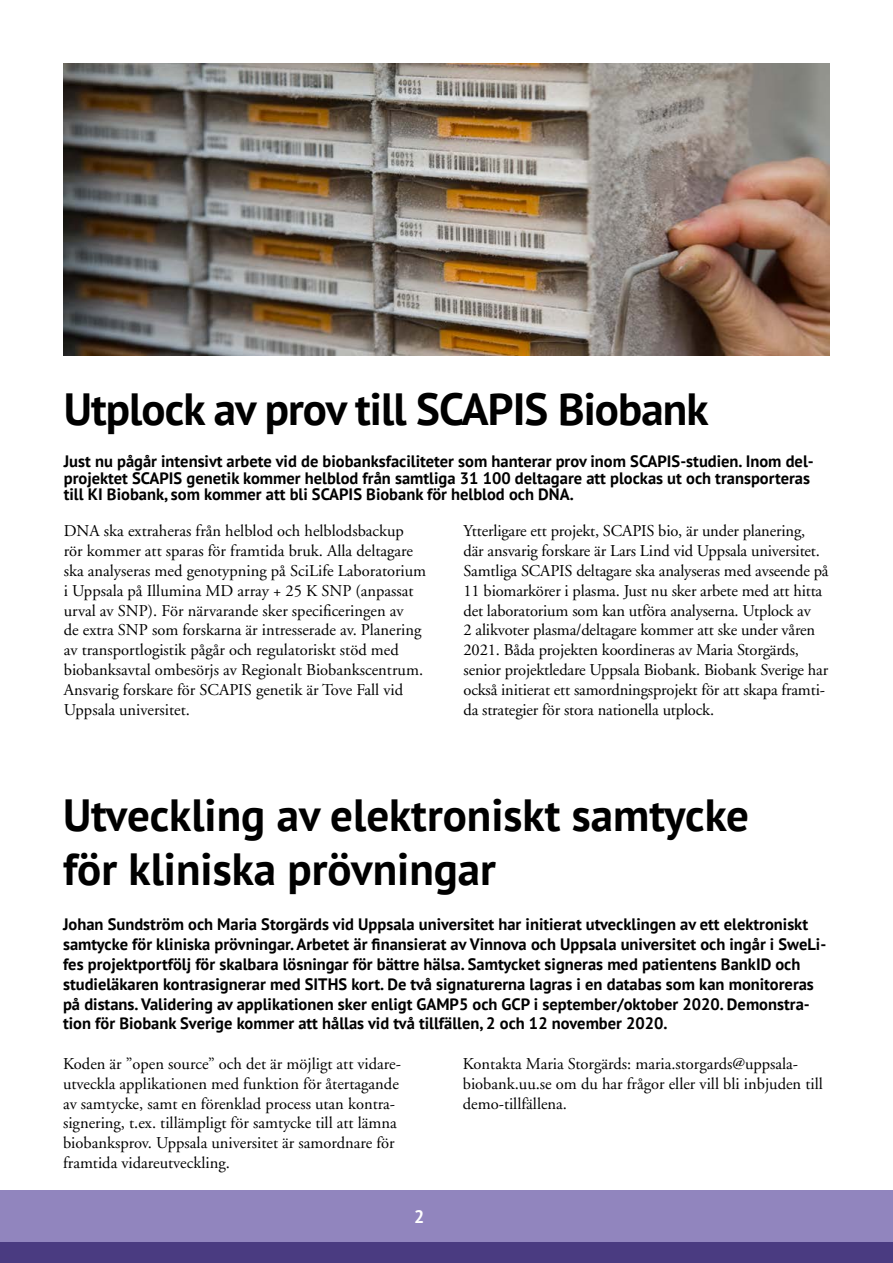
<style>
.page{position:relative;width:893px;height:1263px;background:#fff}
.page>*{position:absolute;margin:0;border:0;box-sizing:border-box;transform-origin:0 0}
.t1{font:700 45px/54px "PT Sans";color:#000}
.t2{font:700 45px "PT Sans";letter-spacing:-.02em;color:#000}
.t3{font:700 18px "PT Sans";color:#fff}
.t4{font:16.5px/19.8px "Adobe Garamond";color:#000}
.t5{font:700 16.5px/19.8px "PT Sans";color:#000}
</style>
<div class="page">
<div style="left:0;top:1242px;width:893px;height:21px;background:#4a3b81"></div>
<div style="left:0;top:1191px;width:893px;height:51px;background:#9185be"></div>
<img style="left:64px;top:64px;width:765px;height:291px">
<h1 class="t2" style="left:64px;top:379px;width:646px">Utplock av prov till SCAPIS Biobank</h1>
<p class="t5" style="left:64px;top:453px;width:751px;line-height:16.5px">Just nu pågår intensivt arbete vid de biobanksfaciliteter som hanterar prov inom SCAPIS-studien. Inom del&shy;projektet SCAPIS genetik kommer helblod från samtliga 31 100 deltagare att plockas ut och transporteras till KI Biobank, som kommer att bli SCAPIS Biobank för helblod och DNA.</p>
<p class="t4" style="left:64px;top:522px;width:364px">DNA ska extraheras från helblod och helblodsbackup rör kommer att sparas för framtida bruk. Alla deltagare ska analyseras med genotypning på SciLife Laboratorium i Uppsala på Illumina MD array + 25 K SNP (anpassat urval av SNP). För närvarande sker specificeringen av<br>de extra SNP som forskarna är intresserade av. Planering av transportlogistik pågår och regulatoriskt stöd med biobanksavtal ombesörjs av Regionalt Biobankscentrum.<br>Ansvarig forskare för SCAPIS genetik är Tove Fall vid Uppsala universitet.</p>
<p class="t4" style="left:463px;top:522px;width:366px">Ytterligare ett projekt, SCAPIS bio, är under planering, där ansvarig forskare är Lars Lind vid Uppsala universitet.<br>Samtliga SCAPIS deltagare ska analyseras med avseende på 11 biomarkörer i plasma. Just nu sker arbete med att hitta det laboratorium som kan utföra analyserna. Utplock av<br>2 alikvoter plasma/deltagare kommer att ske under våren 2021. Båda projekten koordineras av Maria Storgärds, senior projektledare Uppsala Biobank. Biobank Sverige har också initierat ett samordningsprojekt för att skapa framti&shy;da strategier för stora nationella utplock.</p>
<h1 class="t1" style="left:63px;top:787px;width:687px">Utveckling av elektroniskt samtycke för kliniska prövningar</h1>
<p class="t5" style="left:63px;top:914px;width:765px">Johan Sundström och Maria Storgärds vid Uppsala universitet har initierat utvecklingen av ett elektroniskt samtycke för kliniska prövningar. Arbetet är finansierat av Vinnova och Uppsala universitet och ingår i SweLi&shy;fes projektportfölj för skalbara lösningar för bättre hälsa. Samtycket signeras med patientens BankID och studieläkaren kontrasignerar med SITHS kort. De två signaturerna lagras i en databas som kan monitoreras på distans. Validering av applikationen sker enligt GAMP5 och GCP i september/oktober 2020. Demonstra&shy;tion för Biobank Sverige kommer att hållas vid två tillfällen, 2 och 12 november 2020.</p>
<p class="t4" style="left:63px;top:1054px;width:338px">Koden är ”open source” och det är möjligt att vidare&shy;utveckla applikationen med funktion för återtagande av samtycke, samt en förenklad process utan kontra&shy;signering, t.ex. tillämpligt för samtycke till att lämna biobanksprov. Uppsala universitet är samordnare för framtida vidareutveckling.</p>
<p class="t4" style="left:463px;top:1054px;width:362px">Kontakta Maria Storgärds: maria.storgards@uppsala&shy;biobank.uu.se om du har frågor eller vill bli inbjuden till demo-tillfällena.</p>
<p class="t3" style="left:414px;top:1205px;width:12px">2</p>
</div>
